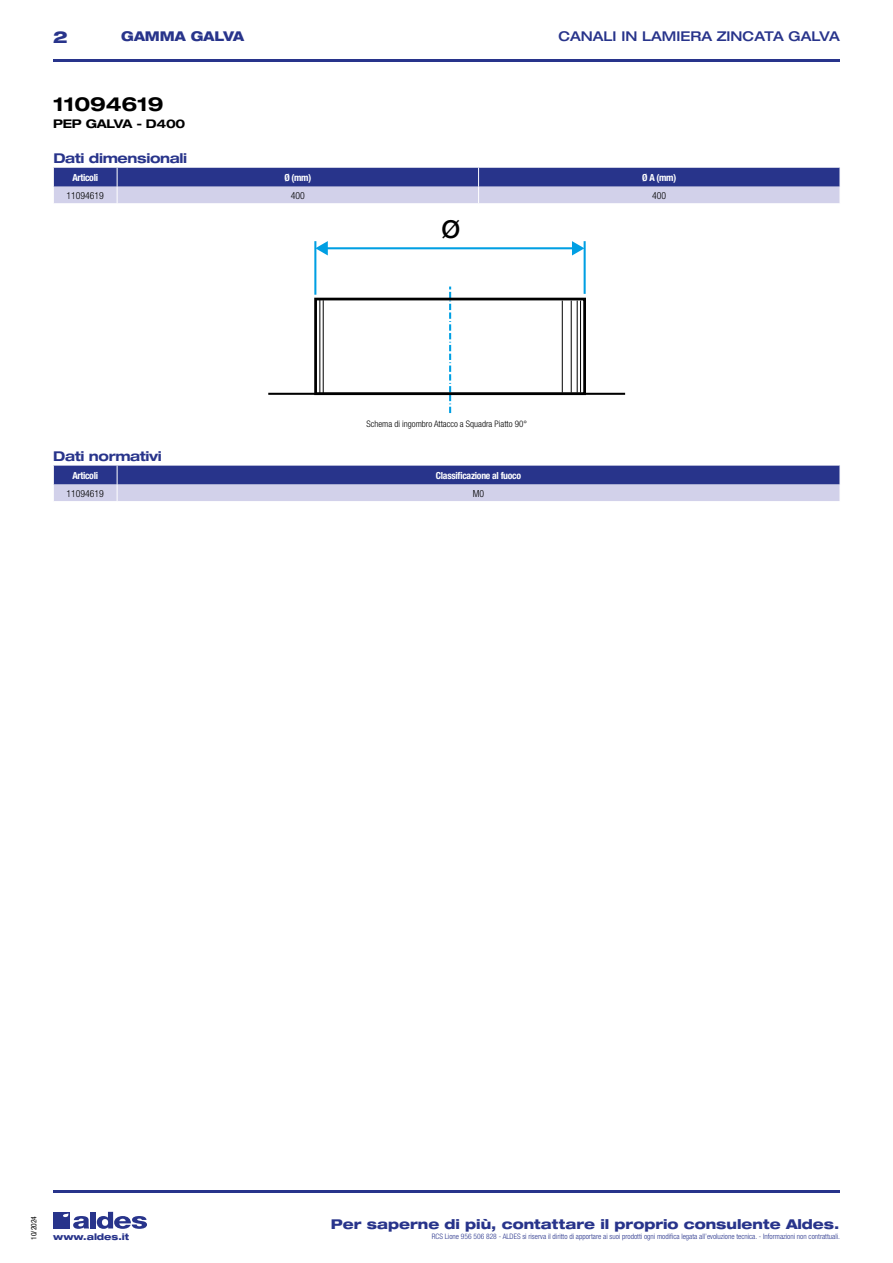
<style>
.page{position:relative;width:893px;height:1263px;background:#fff}
.page>*{position:absolute;margin:0;border:0;box-sizing:border-box;transform-origin:0 0}
.t1{font:500 24.75px "Helvetica Neue";color:#000}
.t2{font:700 expanded 19.5px "Helvetica Neue LT Std";letter-spacing:-.01em;color:#000}
.t3{font:800 expanded 16.5px "Helvetica Neue LT Std";color:#28348b}
.t4{font:800 expanded 13.5px "Helvetica Neue LT Std";color:#28348b}
.t5{font:700 expanded 13.5px "Helvetica Neue LT Std";letter-spacing:-.025em;color:#28348b}
.t6{font:500 expanded 13.5px "Helvetica Neue LT Std";color:#28348b}
.t7{font:800 expanded 13.5px "Helvetica Neue LT Std";color:#28348b;scale:.95 1}
.t8{font:700 expanded 12px "Helvetica Neue LT Std";letter-spacing:-.025em;color:#000}
.t9{font:700 condensed 9.75px "Helvetica Neue LT Std";letter-spacing:-.03em;color:#fff}
.t10{font:300 condensed 9.75px "Helvetica Neue";color:#000}
.t11{font:300 condensed 9px "Helvetica Neue LT Std";color:#000}
.t12{font:800 expanded 9px "Helvetica Neue LT Std";color:#28348b}
.t13{font:300 condensed 7.5px "Helvetica Neue LT Std";color:#28348b}
.t14{font:condensed 7.5px "Helvetica Neue LT Std";color:#000}
</style>
<div class="page">
<div style="left:53px;top:1212px;width:17px;height:16px;background:#28348b"></div>
<div style="left:90px;top:1212px;width:6px;height:16px;background:#28348b"></div>
<svg style="left:97px;top:1212px;width:50px;height:17px"></svg>
<svg style="left:63px;top:1213px;width:26px;height:16px"></svg>
<hr style="left:53px;top:59px;width:787px;height:2px;background:#28348b">
<hr style="left:53px;top:1190px;width:787px;height:2px;background:#28348b">
<svg style="left:53px;top:168px;width:787px;height:35px;background:#797eb8"></svg>
<svg style="left:449px;top:287px;width:2px;height:126px"></svg>
<hr style="left:584px;top:241px;width:2px;height:53px;background:#009fe3">
<hr style="left:314px;top:241px;width:2px;height:54px;background:#009fe3">
<hr style="left:319px;top:300px;width:1px;height:93px;background:#000">
<hr style="left:323px;top:300px;width:1px;height:93px;background:#000">
<hr style="left:577px;top:301px;width:1px;height:92px;background:#000">
<hr style="left:571px;top:301px;width:1px;height:92px;background:#000">
<hr style="left:562px;top:301px;width:1px;height:92px;background:#000">
<hr style="left:580px;top:301px;width:1px;height:92px;background:#000">
<hr style="left:268px;top:393px;width:357px;height:2px;background:#000">
<hr style="left:326px;top:247px;width:248px;height:2px;background:#009fe3">
<svg style="left:315px;top:241px;width:13px;height:14px"></svg>
<svg style="left:572px;top:241px;width:12px;height:14px"></svg>
<div style="left:314px;top:298px;width:272px;height:97px;border:3px solid #000"></div>
<svg style="left:53px;top:466px;width:787px;height:35px;background:#797fb8"></svg>
<h3 class="t3" style="left:53px;top:26px;width:16px">2</h3>
<h3 class="t7" style="left:121px;top:28px;width:131px">GAMMA GALVA</h3>
<h3 class="t6" style="left:558px;top:28px;width:283px">CANALI IN LAMIERA ZINCATA GALVA</h3>
<h2 class="t2" style="left:53px;top:92px;width:112px">11094619</h2>
<h3 class="t8" style="left:53px;top:116px;width:134px">PEP GALVA - D400</h3>
<h3 class="t5" style="left:53px;top:150px;width:135px">Dati dimensionali</h3>
<h3 class="t9" style="left:72px;top:171px;width:27px">Articoli</h3>
<h3 class="t9" style="left:284px;top:171px;width:28px">Ø (mm)</h3>
<h3 class="t9" style="left:642px;top:171px;width:36px">Ø A (mm)</h3>
<h3 class="t10" style="left:67px;top:190px;width:39px">11094619</h3>
<h3 class="t10" style="left:291px;top:190px;width:16px">400</h3>
<h3 class="t10" style="left:652px;top:190px;width:16px">400</h3>
<h1 class="t1" style="left:442px;top:214px;width:20px">Ø</h1>
<p class="t11" style="left:366px;top:418px;width:162px">Schema di ingombro Attacco a Squadra Piatto 90°</p>
<h3 class="t5" style="left:53px;top:448px;width:110px">Dati normativi</h3>
<h3 class="t9" style="left:72px;top:469px;width:27px">Articoli</h3>
<h3 class="t9" style="left:436px;top:469px;width:87px">Classificazione al fuoco</h3>
<h3 class="t10" style="left:66px;top:488px;width:39px">11094619</h3>
<h3 class="t10" style="left:473px;top:488px;width:13px">M0</h3>
<p class="t14" style="left:29px;top:1240px;width:25px;rotate:-90deg">10/2024</p>
<h3 class="t4" style="left:331px;top:1215px;width:510px">Per saperne di più, contattare il proprio consulente Aldes.</h3>
<p class="t12" style="left:53px;top:1231px;width:78px">www.aldes.it</p>
<p class="t13" style="left:432px;top:1232px;width:410px">RCS Lione 956 506 828 - ALDES si riserva il diritto di apportare ai suoi prodotti ogni modifica legata all’evoluzione tecnica. - Informazioni non contrattuali.</p>
</div>
